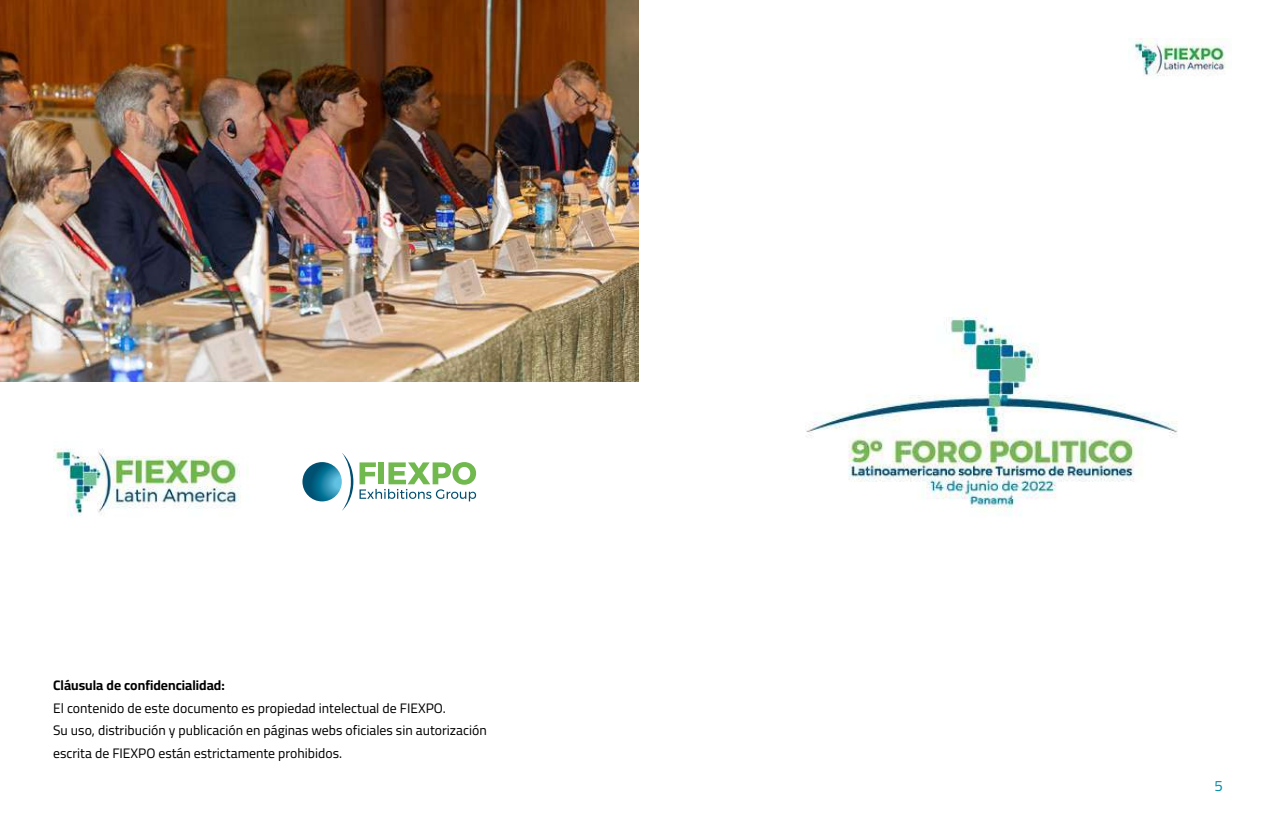
<style>
.page{position:relative;width:1276px;height:815px;background:#fff}
.page>*{position:absolute;margin:0;border:0;box-sizing:border-box;transform-origin:0 0}
.t1{font:15px "Cairo";color:#008dab}
.t2{font:13.75px/22.5px "Cairo";color:#000}
.t3{font:700 13.75px "Cairo";color:#000}
</style>
<div class="page">
<img style="left:1128px;top:39px;width:98px;height:37px">
<img style="left:53px;top:448px;width:188px;height:69px">
<svg style="left:342px;top:453px;width:11px;height:58px"></svg>
<svg style="left:359px;top:462px;width:117px;height:39px"></svg>
<svg style="left:302px;top:462px;width:40px;height:39px"></svg>
<img style="left:0;top:0;width:638px;height:381px">
<img style="left:806px;top:309px;width:372px;height:207px">
<p class="t3" style="left:53px;top:675px;width:173px">Cláusula de confidencialidad:</p>
<p class="t2" style="left:53px;top:697px;width:435px">El contenido de este documento es propiedad intelectual de FIEXPO.<br>Su uso, distribución y publicación en páginas webs oficiales sin autorización escrita de FIEXPO están estrictamente prohibidos.</p>
<p class="t1" style="left:1214px;top:775px;width:10px">5</p>
</div>
